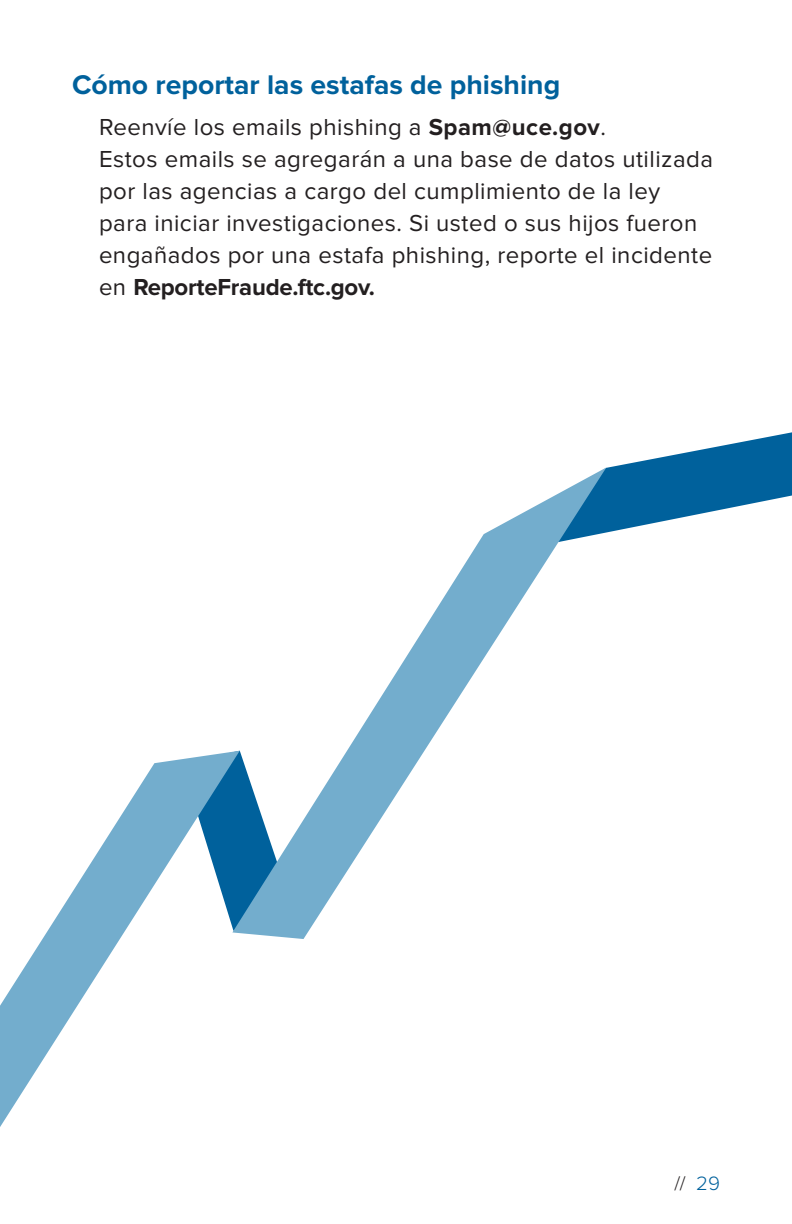
<style>
.page{position:relative;width:792px;height:1224px;background:#fff}
.page>*{position:absolute;margin:0;border:0;box-sizing:border-box;transform-origin:0 0}
.t1{font:700 28px "Proxima Nova";color:#00619c}
.Main_Body{font:24px/32px "Proxima Nova";letter-spacing:.02em;color:#231f20}
.t2{font:300 20px "Proxima Nova";color:#231f20}
.s1{font-weight:700}
.s2{color:#00619c}
</style>
<div class="page">
<svg style="left:0;top:752px;width:232px;height:375px"></svg>
<svg style="left:606px;top:432px;width:186px;height:101px"></svg>
<svg style="left:232px;top:467px;width:374px;height:472px"></svg>
<h2 class="t1" style="left:72px;top:69px;width:490px">Cómo reportar las estafas de phishing</h2>
<p class="Main_Body" style="left:99px;top:111px;width:616px">Reenvíe los emails phishing a <span class="s1">Spam@uce.gov</span>.<br>Estos emails se agregarán a una base de datos utilizada por las agencias a cargo del cumplimiento de la ley para iniciar investigaciones. Si usted o sus hijos fueron engañados por una estafa phishing, reporte el incidente en <span class="s1">ReporteFraude.ftc.gov.</span></p>
<p class="t2" style="left:675px;top:1172px;width:47px">// <span class="s2">29</span></p>
</div>
